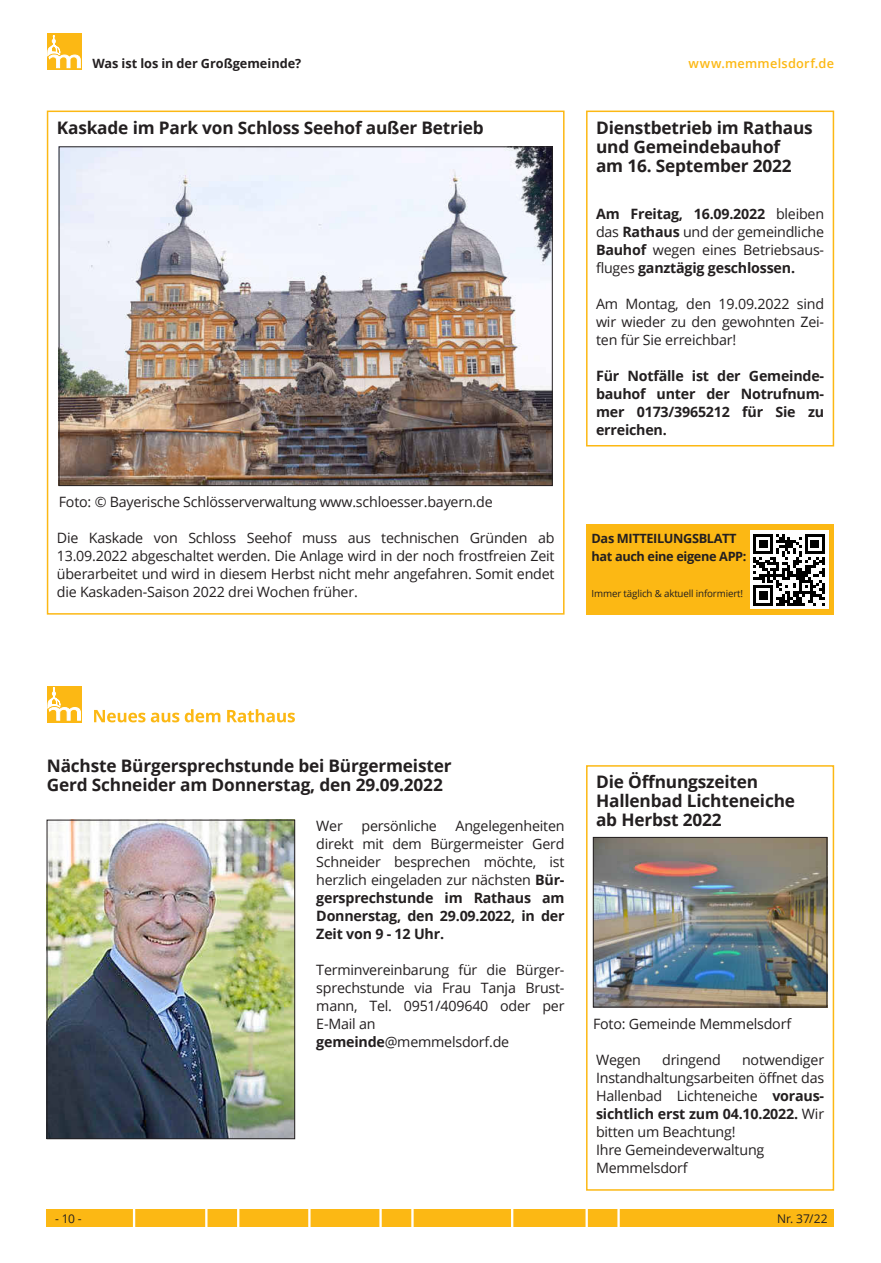
<style>
.page{position:relative;width:881px;height:1263px;background:#fff}
.page>*{position:absolute;margin:0;border:0;box-sizing:border-box;transform-origin:0 0}
.t1{font:700 17.25px/18.9px "Open Sans";letter-spacing:-.01em;color:#231f20}
.t2{font:14.25px/18px "Open Sans";letter-spacing:-.015em;color:#231f20;text-align:justify}
.t3{font:700 14.25px/18px "Open Sans";letter-spacing:-.015em;color:#231f20;text-align:justify}
.t4{font:700 12.75px/18px "Open Sans";letter-spacing:-.03em;color:#231f20}
.t5{font:700 12.75px "Open Sans";color:#231f20}
.t6{font:600 12.75px "Open Sans";letter-spacing:.02em;color:#fcb814}
.t7{font:12px "Open Sans";color:#231f20}
.t8{font:9.75px "Open Sans";letter-spacing:-.015em;color:#231f20}
.s1{font-weight:700}
</style>
<div class="page">
<svg style="left:47px;top:34px;width:34px;height:36px"></svg>
<svg style="left:47px;top:35px;width:33px;height:33px"></svg>
<div style="left:47px;top:1210px;width:786px;height:17px;background:#fcb814"></div>
<svg style="left:133px;top:1210px;width:2px;height:17px"></svg>
<svg style="left:205px;top:1210px;width:2px;height:17px"></svg>
<svg style="left:237px;top:1210px;width:2px;height:17px"></svg>
<svg style="left:308px;top:1210px;width:2px;height:17px"></svg>
<svg style="left:379px;top:1210px;width:2px;height:17px"></svg>
<svg style="left:411px;top:1210px;width:2px;height:17px"></svg>
<svg style="left:511px;top:1210px;width:2px;height:17px"></svg>
<svg style="left:585px;top:1210px;width:2px;height:17px"></svg>
<svg style="left:617px;top:1210px;width:2px;height:17px"></svg>
<div style="left:47px;top:111px;width:517px;height:504px;border:2px solid #fcb814"></div>
<div style="left:585px;top:111px;width:248px;height:335px;border:2px solid #fcb814"></div>
<img style="left:61px;top:149px;width:489px;height:335px">
<svg style="left:94px;top:709px;width:201px;height:13px"></svg>
<svg style="left:47px;top:686px;width:34px;height:37px"></svg>
<svg style="left:48px;top:687px;width:33px;height:33px"></svg>
<div style="left:585px;top:525px;width:248px;height:90px;background:#fcb814"></div>
<div style="left:749px;top:531px;width:78px;height:78px;background:#fff"></div>
<svg style="left:753px;top:534px;width:71px;height:72px"></svg>
<img style="left:49px;top:822px;width:244px;height:315px">
<div style="left:47px;top:820px;width:248px;height:319px;border:1px solid #231f20"></div>
<div style="left:585px;top:765px;width:248px;height:426px;border:2px solid #fcb814"></div>
<img style="left:595px;top:839px;width:229px;height:166px">
<div style="left:593px;top:837px;width:233px;height:170px;border:1px solid #231f20"></div>
<p class="t5" style="left:92px;top:54px;width:210px">Was ist los in der Großgemeinde?</p>
<p class="t6" style="left:688px;top:55px;width:147px">www.memmelsdorf.de</p>
<p class="t1" style="left:57px;top:118px;width:428px">Kaskade im Park von Schloss Seehof außer Betrieb</p>
<p class="t1" style="left:596px;top:118px;width:218px">Dienstbetrieb im Rathaus und Gemeindebauhof<br>am 16. September 2022</p>
<p class="t2" style="left:596px;top:204px;width:229px"><span class="s1">Am Freitag, 16.09.2022</span> bleiben das <span class="s1">Rathaus</span> und der gemeindliche <span class="s1">Bauhof</span> wegen eines Betriebsaus&shy;fluges <span class="s1">ganztägig geschlossen.</span></p>
<p class="t2" style="left:596px;top:294px;width:229px">Am Montag, den 19.09.2022 sind wir wieder zu den gewohnten Zei&shy;ten für Sie erreichbar!</p>
<p class="t3" style="left:596px;top:366px;width:229px">Für Notfälle ist der Gemeinde&shy;bauhof unter der Notrufnum&shy;mer 0173/3965212 für Sie zu erreichen.</p>
<p class="t2" style="left:59px;top:492px;width:435px">Foto: © Bayerische Schlösserverwaltung www.schloesser.bayern.de</p>
<p class="t2" style="left:57px;top:528px;width:499px">Die Kaskade von Schloss Seehof muss aus technischen Gründen ab 13.09.2022 abgeschaltet werden. Die Anlage wird in der noch frostfreien Zeit überarbeitet und wird in diesem Herbst nicht mehr angefahren. Somit endet die Kaskaden-Saison 2022 drei Wochen früher.</p>
<p class="t4" style="left:591px;top:529px;width:156px">Das MITTEILUNGSBLATT hat auch eine eigene APP:</p>
<p class="t8" style="left:591px;top:586px;width:153px">Immer täglich &amp; aktuell informiert!</p>
<p class="t1" style="left:47px;top:756px;width:406px">Nächste Bürgersprechstunde bei Bürgermeister<br>Gerd Schneider am Donnerstag, den 29.09.2022</p>
<p class="t2" style="left:316px;top:816px;width:28px">Wer</p>
<p class="t2" style="left:361px;top:816px;width:77px">persönliche</p>
<p class="t2" style="left:316px;top:816px;width:250px;text-indent:139px">Angelegenheiten direkt mit dem Bürgermeister Gerd Schneider besprechen möchte, ist herzlich eingeladen zur nächsten <span class="s1">Bür&shy;gersprechstunde im Rathaus am Donnerstag, den 29.09.2022, in der Zeit von 9 - 12 Uhr.</span></p>
<p class="t2" style="left:316px;top:960px;width:250px;text-align:left">Terminvereinbarung für die Bürger&shy;sprechstunde via Frau Tanja Brust&shy;mann, Tel. 0951/409640 oder per<br>E-Mail an <span class="s1">gemeinde</span>@memmelsdorf.de</p>
<p class="t1" style="left:596px;top:772px;width:200px">Die Öffnungszeiten<br>Hallenbad Lichteneiche ab Herbst 2022</p>
<p class="t2" style="left:593px;top:1014px;width:199px">Foto: Gemeinde Memmelsdorf</p>
<p class="t2" style="left:596px;top:1050px;width:46px">Wegen</p>
<p class="t2" style="left:662px;top:1050px;width:60px">dringend</p>
<p class="t2" style="left:596px;top:1050px;width:229px;text-align:left;text-indent:146px">notwendiger<br>Instandhaltungsarbeiten öffnet das<br>Hallenbad Lichteneiche <span class="s1">voraus&shy;sichtlich erst zum 04.10.2022.</span> Wir bitten um Beachtung!<br>Ihre Gemeindeverwaltung<br>Memmelsdorf</p>
<p class="t7" style="left:55px;top:1211px;width:28px">- 10 -</p>
<p class="t7" style="left:776px;top:1211px;width:52px">Nr. 37/22</p>
</div>
